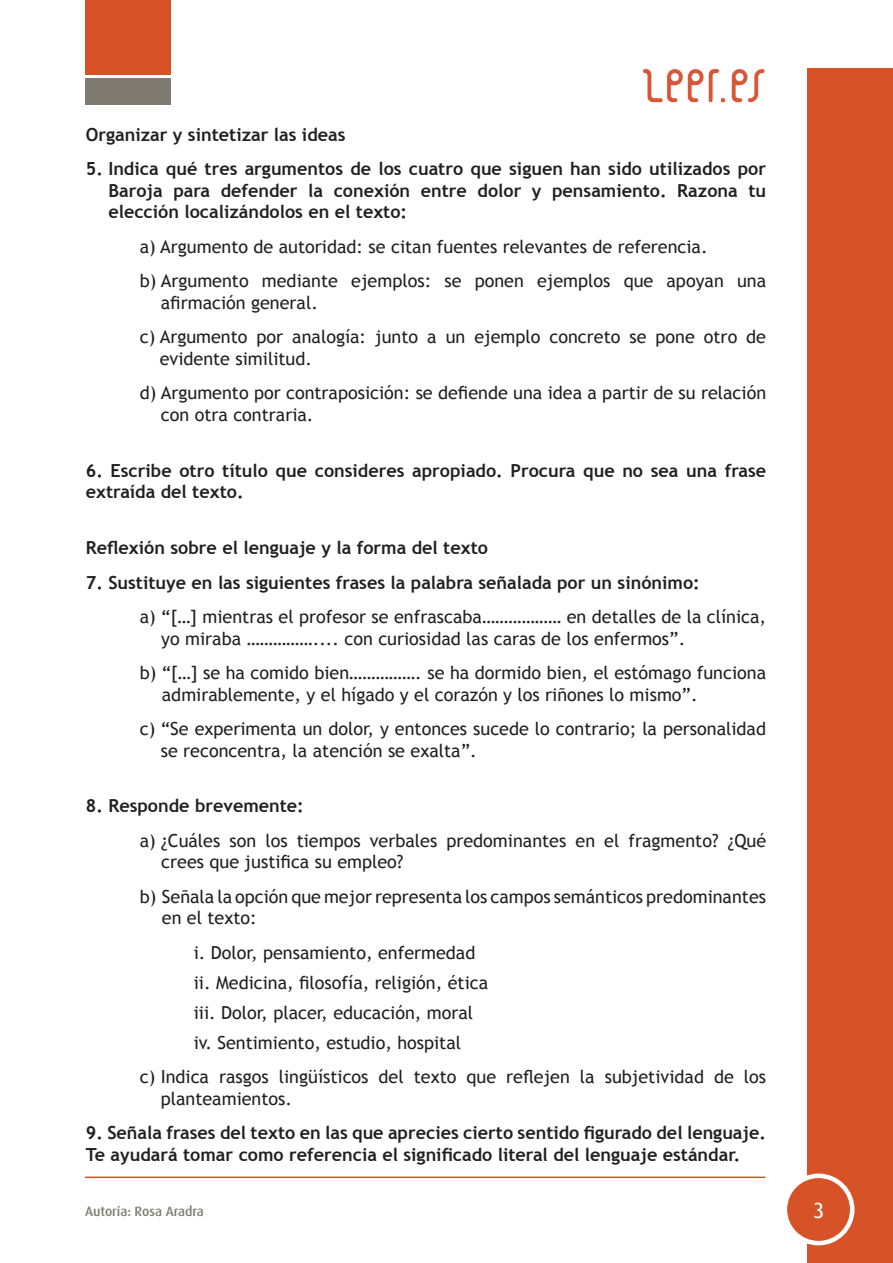
<style>
.page{position:relative;width:893px;height:1263px;background:#fff}
.page>*{position:absolute;margin:0;border:0;box-sizing:border-box;transform-origin:0 0}
.t1{font:21px "Trebuchet MS";color:#fff}
.t2{font:18px/21.6px "Trebuchet MS";color:#231f20}
.t3{font:700 18px/21.6px "Trebuchet MS";color:#231f20}
.t4{font:500 13.5px "Dax";color:#7f7b72}
</style>
<div class="page">
<div style="left:85px;top:0;width:85px;height:74px;background:#d75327"></div>
<div style="left:85px;top:78px;width:85px;height:27px;background:#7f7b72"></div>
<hr style="left:85px;top:1176px;width:680px;height:2px;background:#d75327">
<div style="left:808px;top:68px;width:85px;height:1195px;background:#d75327"></div>
<div style="left:785px;top:1176px;width:67px;height:67px;background:#d75327;border-radius:50%"></div>
<div style="left:783px;top:1173px;width:71px;height:72px;border:4px solid #fff;border-radius:50%"></div>
<img style="left:642px;top:68px;width:123px;height:35px">
<p class="t3" style="left:86px;top:124px;width:261px">Organizar y sintetizar las ideas</p>
<p class="t3" style="left:108px;top:158px;width:659px;text-align:justify;text-indent:-23px">5. Indica qué tres argumentos de los cuatro que siguen han sido utilizados por Baroja para defender la conexión entre dolor y pensamiento. Razona tu elección localizándolos en el texto:</p>
<p class="t2" style="left:140px;top:229px;width:628px;line-height:34.3px">a) Argumento de autoridad: se citan fuentes relevantes de referencia.<br>b) Argumento mediante ejemplos: se ponen ejemplos que apoyan una</p>
<p class="t2" style="left:140px;top:285px;width:628px;line-height:34.3px;text-indent:21px">afirmación general.<br>c) Argumento por analogía: junto a un ejemplo concreto se pone otro de</p>
<p class="t2" style="left:140px;top:341px;width:628px;line-height:34.3px;text-indent:20px">evidente similitud.<br>d) Argumento por contraposición: se defiende una idea a partir de su relación</p>
<p class="t2" style="left:161px;top:404px;width:154px">con otra contraria.</p>
<p class="t3" style="left:86px;top:459px;width:682px">6. Escribe otro título que consideres apropiado. Procura que no sea una frase extraída del texto.</p>
<p class="t3" style="left:86px;top:537px;width:404px">Reflexión sobre el lenguaje y la forma del texto</p>
<p class="t3" style="left:86px;top:571px;width:615px">7. Sustituye en las siguientes frases la palabra señalada por un sinónimo:</p>
<p class="t2" style="left:161px;top:606px;width:606px;text-indent:-21px">a) “[…] mientras el profesor se enfrascaba……………… en detalles de la clínica, yo miraba …………….... con curiosidad las caras de los enfermos”.</p>
<p class="t2" style="left:162px;top:662px;width:606px;text-indent:-22px">b) “[…] se ha comido bien……………. se ha dormido bien, el estómago funciona admirablemente, y el hígado y el corazón y los riñones lo mismo”.</p>
<p class="t2" style="left:161px;top:718px;width:607px;text-indent:-21px">c) “Se experimenta un dolor, y entonces sucede lo contrario; la personalidad se reconcentra, la atención se exalta”.</p>
<p class="t3" style="left:86px;top:795px;width:220px">8. Responde brevemente:</p>
<p class="t2" style="left:161px;top:830px;width:606px;text-indent:-21px">a) ¿Cuáles son los tiempos verbales predominantes en el fragmento? ¿Qué crees que justifica su empleo?</p>
<p class="t2" style="left:162px;top:886px;width:606px;text-indent:-22px">b) Señala la opción que mejor representa los campos semánticos predominantes en el texto:</p>
<p class="t2" style="left:194px;top:937px;width:296px;line-height:30.2px">i. Dolor, pensamiento, enfermedad ii. Medicina, filosofía, religión, ética iii. Dolor, placer, educación, moral iv. Sentimiento, estudio, hospital</p>
<p class="t2" style="left:161px;top:1066px;width:607px;text-indent:-21px">c) Indica rasgos lingüísticos del texto que reflejen la subjetividad de los planteamientos.</p>
<p class="t3" style="left:86px;top:1122px;width:682px">9. Señala frases del texto en las que aprecies cierto sentido figurado del lenguaje.<br>Te ayudará tomar como referencia el significado literal del lenguaje estándar.</p>
<p class="t4" style="left:85px;top:1204px;width:120px">Autoría: Rosa Aradra</p>
<p class="t1" style="left:813px;top:1198px;width:13px">3</p>
</div>
